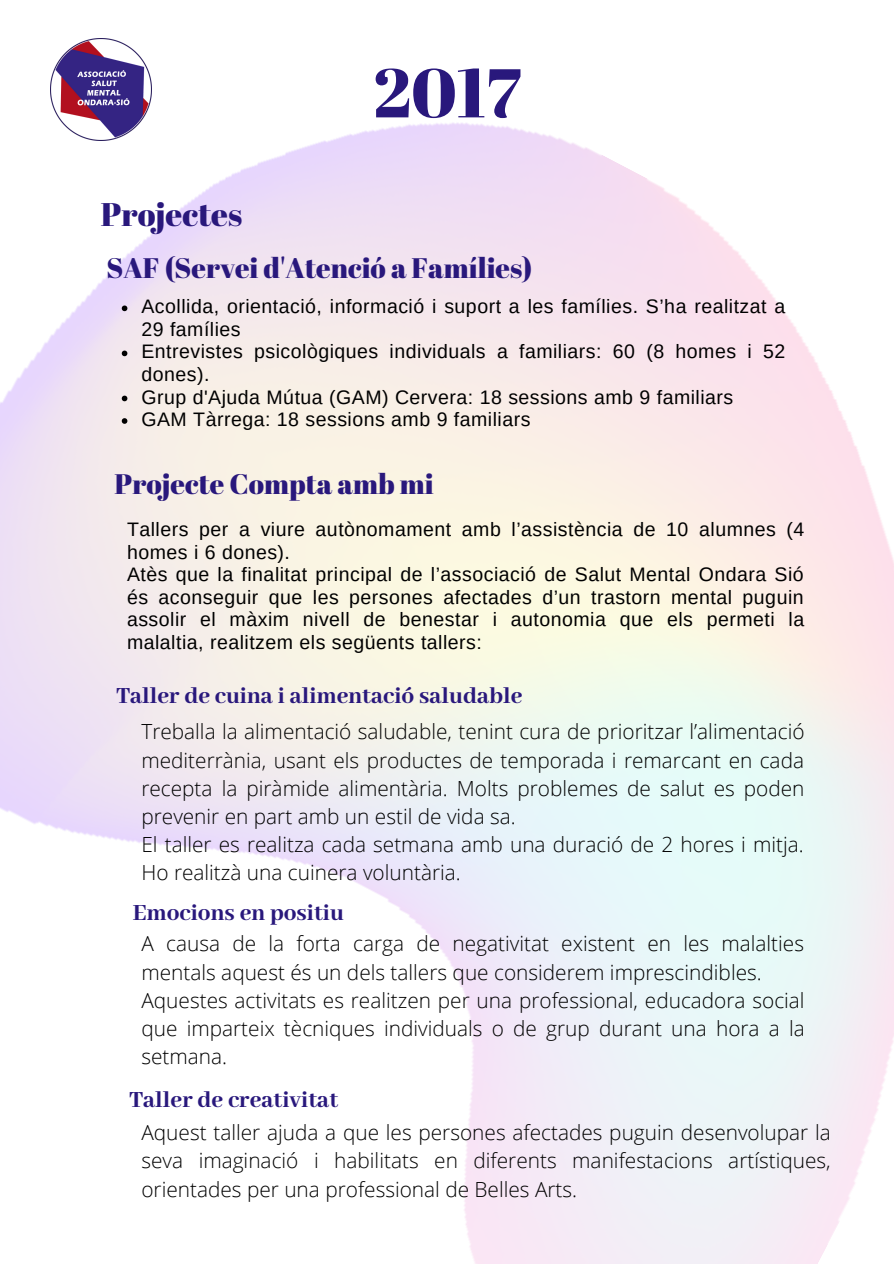
<style>
.page{position:relative;width:894px;height:1264px;background:#fff}
.page>*{position:absolute;margin:0;border:0;box-sizing:border-box;transform-origin:0 0}
.t1{font:68.7px "Abril Fatface";color:#29187c}
.t2{font:32.7px "Abril Fatface";color:#29187c}
.t3{font:28.2px "Abril Fatface";color:#29187c}
.t4{font:800 25.2px "Abhaya Libre";color:#29187c}
.t5{font:300 20.85px/28.2px "Open Sans";color:#000;text-align:justify}
.t6{font:19.5px/22.5px "Arimo";letter-spacing:.025em;color:#000}
</style>
<div class="page">
<img style="left:0;top:38px;width:893px;height:1225px">
<img style="left:50px;top:39px;width:102px;height:101px">
<svg style="left:122px;top:305px;width:5px;height:6px"></svg>
<svg style="left:122px;top:350px;width:5px;height:6px"></svg>
<svg style="left:122px;top:395px;width:5px;height:6px"></svg>
<svg style="left:122px;top:418px;width:5px;height:6px"></svg>
<p class="t1" style="left:373px;top:45px;width:149px">2017</p>
<p class="t2" style="left:101px;top:192px;width:143px">Projectes</p>
<p class="t3" style="left:106px;top:248px;width:427px">SAF (Servei d'Atenció a Famílies)</p>
<p class="t6" style="left:141px;top:295px;width:645px">Acollida, orientació, informació i suport a les famílies. S’ha realitzat a<br>29 famílies</p>
<p class="t6" style="left:141px;top:340px;width:645px">Entrevistes psicològiques individuals a familiars: 60 (8 homes i 52 dones).</p>
<p class="t6" style="left:141px;top:385px;width:593px">Grup d'Ajuda Mútua (GAM) Cervera: 18 sessions amb 9 familiars</p>
<p class="t6" style="left:141px;top:408px;width:390px">GAM Tàrrega: 18 sessions amb 9 familiars</p>
<p class="t3" style="left:114px;top:464px;width:320px">Projecte Compta amb mi</p>
<p class="t6" style="left:127px;top:518px;width:678px">Tallers per a viure autònomament amb l’assistència de 10 alumnes (4 homes i 6 dones).</p>
<p class="t6" style="left:127px;top:563px;width:678px;text-align:justify">Atès que la finalitat principal de l’associació de Salut Mental Ondara Sió és aconseguir que les persones afectades d’un trastorn mental puguin assolir el màxim nivell de benestar i autonomia que els permeti la malaltia, realitzem els següents tallers:</p>
<p class="t4" style="left:116px;top:682px;width:407px">Taller de cuina i alimentació saludable</p>
<p class="t5" style="left:141px;top:717px;width:664px">Treballa la alimentació saludable, tenint cura de prioritzar l’alimentació mediterrània, usant els productes de temporada i remarcant en cada recepta la piràmide alimentària. Molts problemes de salut es poden prevenir en part amb un estil de vida sa.</p>
<p class="t5" style="left:141px;top:830px;width:663px">El taller es realitza cada setmana amb una duració de 2 hores i mitja.<br>Ho realitzà una cuinera voluntària.</p>
<p class="t4" style="left:133px;top:898px;width:212px">Emocions en positiu</p>
<p class="t5" style="left:141px;top:929px;width:664px">A causa de la forta carga de negativitat existent en les malalties mentals aquest és un dels tallers que considerem imprescindibles.</p>
<p class="t5" style="left:141px;top:985px;width:664px">Aquestes activitats es realitzen per una professional, educadora social que imparteix tècniques individuals o de grup durant una hora a la setmana.</p>
<p class="t4" style="left:129px;top:1086px;width:210px">Taller de creativitat</p>
<p class="t5" style="left:141px;top:1118px;width:690px">Aquest taller ajuda a que les persones afectades puguin desenvolupar la seva imaginació i habilitats en diferents manifestacions artístiques, orientades per una professional de Belles Arts.</p>
</div>
